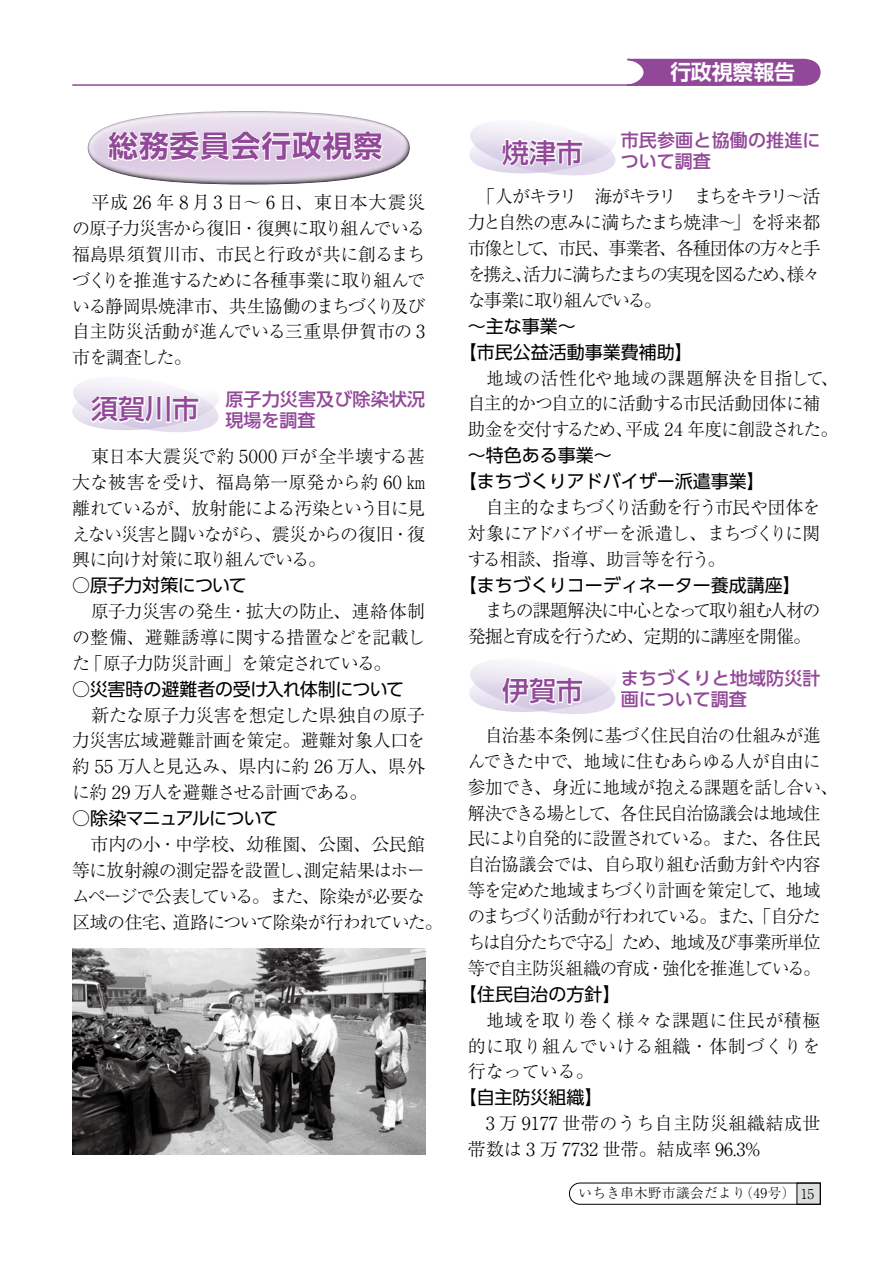
<style>
.page{position:relative;width:893px;height:1263px;background:#fff}
.page>*{position:absolute;margin:0;border:0;box-sizing:border-box;transform-origin:0 0}
.t1{font:700 29.7px "UD Shin Go Pr 6 De";letter-spacing:.03em;color:#924898}
.t2{font:500 27px "UD Shin Go Pr 6";color:#924898}
.t3{font:700 21px "UD Shin Go Pr 6 De";letter-spacing:-.01em;color:#fff}
.t4{font:300 18px/25.8px "Ryumin Pr 5";letter-spacing:-.045em;color:#000;text-align:justify}
.t5{font:18px/25.8px "UD Shin Go Pr 6";color:#000}
.t6{font:500 18px/21px "UD Shin Go Pr 6";letter-spacing:.01em;color:#924898}
.t7{font:300 18px/25.8px "Ryumin Pr 5";letter-spacing:-.115em;color:#000}
.t8{font:300 18px/25.8px "Ryumin Pr 5";letter-spacing:.025em;color:#000}
.t9{font:18px "UD Shin Go Pr 6";letter-spacing:-.02em;color:#000}
.t10{font:18px "UD Shin Go Pr 6";letter-spacing:-.06em;color:#000}
.t11{font:18px "UD Shin Go Pr 6";letter-spacing:-.04em;color:#000}
.t12{font:300 13.5px "Ryumin Pr 5";letter-spacing:.035em;color:#000}
</style>
<div class="page">
<svg style="left:627px;top:58px;width:194px;height:28px;background:#9d5ca3"></svg>
<hr style="left:72px;top:84px;width:650px;height:2px;background:#924898">
<svg style="left:569px;top:1182px;width:252px;height:23px"></svg>
<div style="left:87px;top:110px;width:324px;height:48px;background:#fff;opacity:.75"></div>
<div style="left:87px;top:134px;width:324px;height:52px;background:#000;opacity:.61"></div>
<svg style="left:106px;top:129px;width:279px;height:36px"></svg>
<img style="left:72px;top:948px;width:353px;height:207px">
<svg style="left:72px;top:379px;width:147px;height:54px"></svg>
<svg style="left:469px;top:123px;width:147px;height:53px"></svg>
<svg style="left:469px;top:661px;width:147px;height:53px"></svg>
<h1 class="t1" style="left:108px;top:122px;width:276px">総務委員会行政視察</h1>
<p class="t4" style="left:72px;top:188px;width:354px">　平成 26 年 8 月 3 日～ 6 日、東日本大震災の原子力災害から復旧・復興に取り組んでいる福島県須賀川市、市民と行政が共に創るまちづくりを推進するために各種事業に取り組んでいる静岡県焼津市、共生協働のまちづくり及び自主防災活動が進んでいる三重県伊賀市の 3市を調査した。</p>
<p class="t6" style="left:225px;top:388px;width:201px">原子力災害及び除染状況現場を調査</p>
<p class="t4" style="left:72px;top:442px;width:354px">　東日本大震災で約 5000 戸が全半壊する甚大な被害を受け、福島第一原発から約 60 ㎞離れているが、放射能による汚染という目に見えない災害と闘いながら、震災からの復旧・復興に向け対策に取り組んでいる。</p>
<p class="t11" style="left:72px;top:571px;width:176px">○原子力対策について</p>
<p class="t4" style="left:72px;top:597px;width:354px">　原子力災害の発生・拡大の防止、連絡体制の整備、避難誘導に関する措置などを記載した「原子力防災計画」を策定されている。</p>
<p class="t9" style="left:72px;top:674px;width:333px">○災害時の避難者の受け入れ体制について</p>
<p class="t4" style="left:72px;top:700px;width:354px">　新たな原子力災害を想定した県独自の原子力災害広域避難計画を策定。避難対象人口を約 55 万人と見込み、県内に約 26 万人、県外に約 29 万人を避難させる計画である。</p>
<p class="t10" style="left:72px;top:804px;width:207px">○除染マニュアルについて</p>
<p class="t4" style="left:72px;top:830px;width:372px;text-align:left">　市内の小・中学校、幼稚園、公園、公民館等に放射線の測定器を設置し、測定結果はホームページで公表している。また、除染が必要な区域の住宅、道路について除染が行われていた。</p>
<h2 class="t2" style="left:91px;top:387px;width:109px">須賀川市</h2>
<p class="t3" style="left:670px;top:55px;width:126px">行政視察報告</p>
<p class="t6" style="left:621px;top:129px;width:201px">市民参画と協働の推進について調査</p>
<p class="t4" style="left:468px;top:182px;width:354px">　「人がキラリ　海がキラリ　まちをキラリ～活力と自然の恵みに満ちたまち焼津～」を将来都市像として、市民、事業者、各種団体の方々と手を携え、活力に満ちたまちの実現を図るため、様々な事業に取り組んでいる。</p>
<p class="t5" style="left:459px;top:312px;width:235px;text-indent:9px">～主な事業～<br>【市民公益活動事業費補助】</p>
<p class="t4" style="left:468px;top:364px;width:372px;text-align:left">　地域の活性化や地域の課題解決を目指して、自主的かつ自立的に活動する市民活動団体に補助金を交付するため、平成 24 年度に創設された。</p>
<p class="t5" style="left:459px;top:442px;width:307px;text-indent:9px">～特色ある事業～<br>【まちづくりアドバイザー派遣事業】</p>
<p class="t4" style="left:468px;top:493px;width:354px">　自主的なまちづくり活動を行う市民や団体を対象にアドバイザーを派遣し、まちづくりに関する相談、指導、助言等を行う。</p>
<p class="t5" style="left:459px;top:571px;width:343px">【まちづくりコーディネーター養成講座】</p>
<p class="t7" style="left:468px;top:596px;width:354px">　まちの課題解決に中心となって取り組む人材の発掘と育成を行うため、定期的に講座を開催。</p>
<p class="t6" style="left:621px;top:667px;width:201px">まちづくりと地域防災計画について調査</p>
<p class="t4" style="left:468px;top:721px;width:371px;text-align:left">　自治基本条例に基づく住民自治の仕組みが進んできた中で、地域に住むあらゆる人が自由に参加でき、身近に地域が抱える課題を話し合い、解決できる場として、各住民自治協議会は地域住民により自発的に設置されている。また、各住民自治協議会では、自ら取り組む活動方針や内容等を定めた地域まちづくり計画を策定して、地域のまちづくり活動が行われている。また、「自分たちは自分たちで守る」ため、地域及び事業所単位等で自主防災組織の育成・強化を推進している。</p>
<p class="t5" style="left:459px;top:980px;width:164px">【住民自治の方針】</p>
<p class="t4" style="left:468px;top:1006px;width:354px">　地域を取り巻く様々な課題に住民が積極的に取り組んでいける組織・体制づくりを行なっている。</p>
<p class="t5" style="left:459px;top:1084px;width:146px">【自主防災組織】</p>
<p class="t8" style="left:468px;top:1109px;width:354px">　3 万 9177 世帯のうち自主防災組織結成世帯数は 3 万 7732 世帯。結成率 96.3%</p>
<h2 class="t2" style="left:502px;top:130px;width:82px">焼津市</h2>
<h2 class="t2" style="left:502px;top:669px;width:82px">伊賀市</h2>
<p class="t12" style="left:578px;top:1183px;width:237px">いちき串木野市議会だより（49号） 15</p>
</div>
